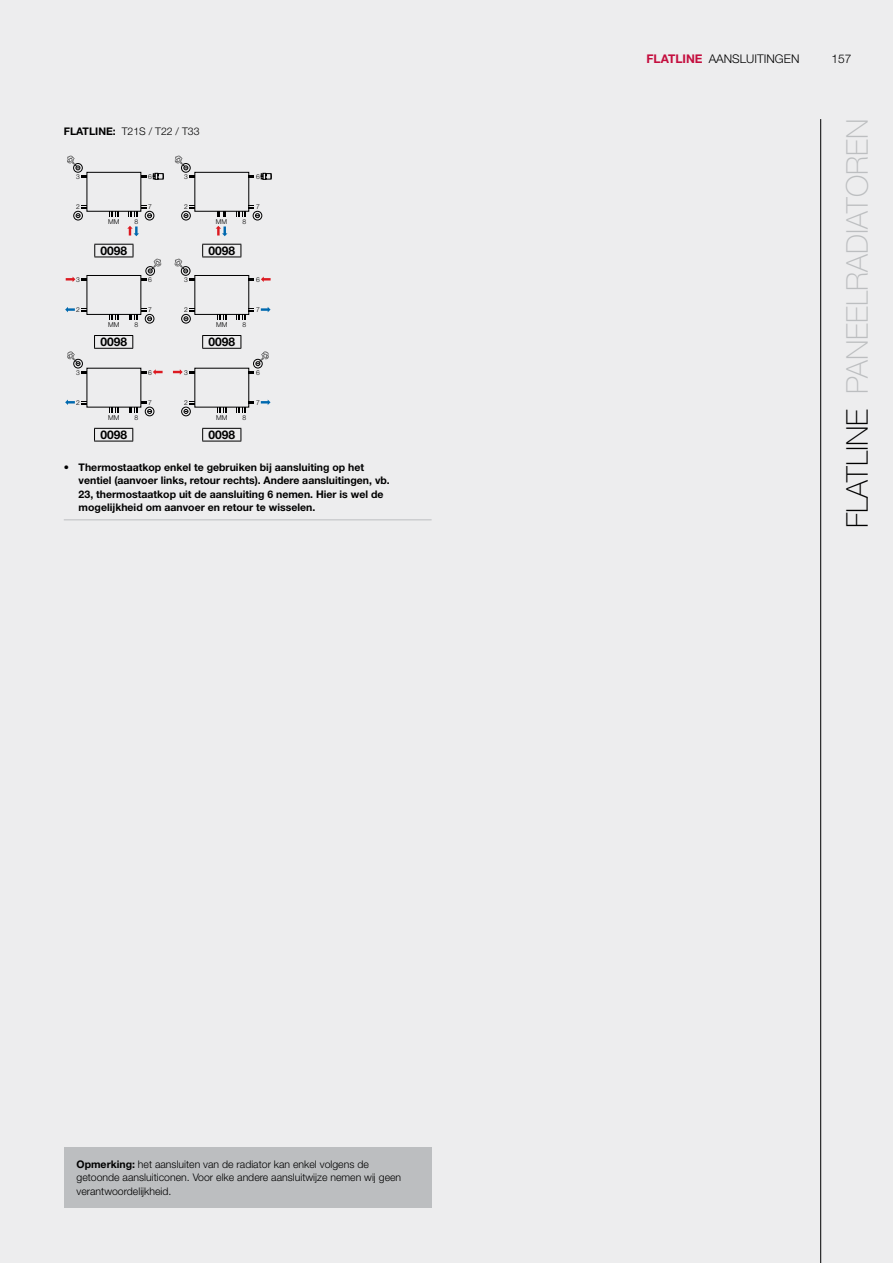
<style>
.page{position:relative;width:893px;height:1263px;background:#ededee}
.page>*{position:absolute;margin:0;border:0;box-sizing:border-box;transform-origin:0 0}
.t1{font:100 30px "Helvetica Neue LT Std";color:#bcbec0}
.t2{font:300 12px "Helvetica Neue LT Std";color:#000}
.t3{font:700 12px "Helvetica Neue LT Std";color:#000}
.t4{font:700 10.5px/13.5px "Helvetica Neue LT Std";color:#000}
.t5{font:300 10.5px/13.5px "Helvetica Neue LT Std";color:#000}
.t6{font:300 6.75px "Helvetica Neue LT Std";color:#000}
.s1{font-weight:700}
.s2{font-weight:300}
.s3{font-weight:700;color:#c40e3e}
.s4{color:#000}
</style>
<div class="page">
<hr style="left:64px;top:520px;width:368px;height:1px;background:#bcbec0">
<div style="left:86px;top:172px;width:55px;height:40px;border:1px solid #000"></div>
<svg style="left:141px;top:175px;width:5px;height:3px"></svg>
<svg style="left:127px;top:226px;width:12px;height:10px"></svg>
<svg style="left:67px;top:155px;width:20px;height:23px"></svg>
<svg style="left:153px;top:173px;width:11px;height:7px"></svg>
<div style="left:86px;top:275px;width:55px;height:40px;border:1px solid #000"></div>
<svg style="left:81px;top:308px;width:6px;height:4px"></svg>
<svg style="left:81px;top:278px;width:6px;height:3px"></svg>
<svg style="left:66px;top:277px;width:9px;height:5px"></svg>
<svg style="left:65px;top:307px;width:10px;height:5px"></svg>
<svg style="left:141px;top:258px;width:21px;height:23px"></svg>
<div style="left:145px;top:314px;width:9px;height:9px;border:1px solid #000;border-radius:50%"></div>
<div style="left:194px;top:275px;width:55px;height:40px;border:1px solid #000"></div>
<svg style="left:174px;top:258px;width:21px;height:23px"></svg>
<svg style="left:249px;top:278px;width:5px;height:3px"></svg>
<svg style="left:129px;top:308px;width:23px;height:13px"></svg>
<svg style="left:237px;top:308px;width:17px;height:12px"></svg>
<svg style="left:261px;top:277px;width:10px;height:5px"></svg>
<svg style="left:261px;top:307px;width:10px;height:5px"></svg>
<div style="left:181px;top:314px;width:10px;height:9px;border:1px solid #000;border-radius:50%"></div>
<svg style="left:184px;top:308px;width:11px;height:13px"></svg>
<div style="left:73px;top:211px;width:10px;height:9px;border:1px solid #000;border-radius:50%"></div>
<svg style="left:76px;top:205px;width:11px;height:13px"></svg>
<div style="left:145px;top:211px;width:9px;height:9px;border:1px solid #000;border-radius:50%"></div>
<svg style="left:128px;top:205px;width:24px;height:13px"></svg>
<svg style="left:81px;top:401px;width:6px;height:3px"></svg>
<svg style="left:141px;top:371px;width:5px;height:3px"></svg>
<svg style="left:153px;top:369px;width:10px;height:6px"></svg>
<svg style="left:65px;top:400px;width:10px;height:5px"></svg>
<svg style="left:67px;top:351px;width:20px;height:23px"></svg>
<div style="left:145px;top:407px;width:9px;height:9px;border:1px solid #000;border-radius:50%"></div>
<svg style="left:129px;top:401px;width:23px;height:13px"></svg>
<svg style="left:189px;top:371px;width:6px;height:3px"></svg>
<svg style="left:249px;top:351px;width:20px;height:23px"></svg>
<svg style="left:237px;top:401px;width:17px;height:12px"></svg>
<svg style="left:173px;top:369px;width:10px;height:6px"></svg>
<svg style="left:261px;top:400px;width:10px;height:5px"></svg>
<div style="left:181px;top:407px;width:10px;height:9px;border:1px solid #000;border-radius:50%"></div>
<svg style="left:184px;top:401px;width:11px;height:13px"></svg>
<hr style="left:94px;top:244px;width:39px;height:1px;background:#000">
<svg style="left:94px;top:245px;width:1px;height:12px"></svg>
<svg style="left:133px;top:245px;width:1px;height:12px"></svg>
<hr style="left:94px;top:257px;width:39px;height:1px;background:#000">
<div style="left:194px;top:172px;width:55px;height:40px;border:1px solid #000"></div>
<svg style="left:249px;top:175px;width:5px;height:3px"></svg>
<svg style="left:216px;top:226px;width:11px;height:10px"></svg>
<svg style="left:174px;top:155px;width:21px;height:23px"></svg>
<svg style="left:261px;top:173px;width:11px;height:7px"></svg>
<div style="left:181px;top:211px;width:10px;height:9px;border:1px solid #000;border-radius:50%"></div>
<svg style="left:184px;top:205px;width:11px;height:13px"></svg>
<div style="left:253px;top:211px;width:9px;height:9px;border:1px solid #000;border-radius:50%"></div>
<svg style="left:236px;top:205px;width:24px;height:13px"></svg>
<hr style="left:202px;top:244px;width:39px;height:1px;background:#000">
<svg style="left:202px;top:245px;width:1px;height:12px"></svg>
<svg style="left:241px;top:245px;width:1px;height:12px"></svg>
<hr style="left:202px;top:257px;width:39px;height:1px;background:#000">
<hr style="left:94px;top:335px;width:39px;height:1px;background:#000">
<svg style="left:94px;top:336px;width:1px;height:12px"></svg>
<svg style="left:132px;top:336px;width:1px;height:12px"></svg>
<hr style="left:94px;top:348px;width:39px;height:1px;background:#000">
<hr style="left:202px;top:335px;width:39px;height:1px;background:#000">
<svg style="left:202px;top:336px;width:1px;height:12px"></svg>
<svg style="left:241px;top:336px;width:1px;height:12px"></svg>
<hr style="left:202px;top:348px;width:39px;height:1px;background:#000">
<hr style="left:94px;top:428px;width:39px;height:1px;background:#000">
<svg style="left:94px;top:429px;width:1px;height:12px"></svg>
<svg style="left:132px;top:429px;width:1px;height:12px"></svg>
<hr style="left:94px;top:441px;width:39px;height:1px;background:#000">
<hr style="left:202px;top:428px;width:39px;height:1px;background:#000">
<svg style="left:202px;top:429px;width:1px;height:12px"></svg>
<svg style="left:241px;top:429px;width:1px;height:12px"></svg>
<hr style="left:202px;top:441px;width:39px;height:1px;background:#000">
<svg style="left:109px;top:211px;width:10px;height:6px"></svg>
<svg style="left:217px;top:211px;width:9px;height:6px"></svg>
<svg style="left:109px;top:314px;width:10px;height:6px"></svg>
<svg style="left:109px;top:407px;width:10px;height:6px"></svg>
<svg style="left:217px;top:314px;width:9px;height:6px"></svg>
<svg style="left:217px;top:407px;width:9px;height:6px"></svg>
<div style="left:64px;top:1147px;width:368px;height:60px;background:#bcbec0"></div>
<hr style="left:820px;top:119px;width:1px;height:1144px;background:#000">
<p class="t4" style="left:64px;top:124px;width:14px">FLATLINE</p>
<p class="t5" style="left:113px;top:124px;width:88px"><span class="s1">:</span> T21S / T22 / T33</p>
<p class="t6" style="left:76px;top:172px;width:5px">3</p>
<p class="t6" style="left:148px;top:172px;width:5px">6</p>
<p class="t6" style="left:184px;top:172px;width:5px">3</p>
<p class="t6" style="left:256px;top:172px;width:5px">6</p>
<p class="t6" style="left:184px;top:203px;width:5px">2</p>
<p class="t6" style="left:256px;top:203px;width:5px">7</p>
<p class="t3" style="left:208px;top:243px;width:28px">0098</p>
<p class="t6" style="left:76px;top:203px;width:5px">2</p>
<p class="t6" style="left:148px;top:203px;width:5px">7</p>
<p class="t6" style="left:108px;top:217px;width:13px">MM</p>
<p class="t6" style="left:216px;top:217px;width:13px">MM</p>
<p class="t6" style="left:135px;top:217px;width:5px">8</p>
<p class="t6" style="left:243px;top:217px;width:5px">8</p>
<p class="t3" style="left:101px;top:243px;width:28px">0098</p>
<p class="t6" style="left:76px;top:275px;width:5px">3</p>
<p class="t6" style="left:148px;top:275px;width:5px">6</p>
<p class="t6" style="left:184px;top:275px;width:5px">3</p>
<p class="t6" style="left:256px;top:275px;width:5px">6</p>
<p class="t6" style="left:76px;top:306px;width:5px">2</p>
<p class="t6" style="left:148px;top:306px;width:5px">7</p>
<p class="t6" style="left:184px;top:306px;width:5px">2</p>
<p class="t6" style="left:256px;top:306px;width:5px">7</p>
<p class="t6" style="left:108px;top:321px;width:13px">MM</p>
<p class="t6" style="left:135px;top:321px;width:5px">8</p>
<p class="t6" style="left:216px;top:321px;width:13px">MM</p>
<p class="t6" style="left:243px;top:321px;width:5px">8</p>
<p class="t3" style="left:100px;top:335px;width:28px">0098</p>
<p class="t3" style="left:208px;top:335px;width:28px">0098</p>
<p class="t6" style="left:76px;top:368px;width:5px">3</p>
<p class="t6" style="left:148px;top:368px;width:5px">6</p>
<p class="t6" style="left:184px;top:368px;width:5px">3</p>
<p class="t6" style="left:256px;top:368px;width:5px">6</p>
<p class="t6" style="left:76px;top:398px;width:5px">2</p>
<p class="t6" style="left:148px;top:398px;width:5px">7</p>
<p class="t6" style="left:184px;top:398px;width:5px">2</p>
<p class="t6" style="left:256px;top:398px;width:5px">7</p>
<p class="t6" style="left:108px;top:413px;width:13px">MM</p>
<p class="t6" style="left:135px;top:413px;width:5px">8</p>
<p class="t6" style="left:216px;top:413px;width:13px">MM</p>
<p class="t6" style="left:243px;top:413px;width:5px">8</p>
<p class="t3" style="left:100px;top:427px;width:28px">0098</p>
<p class="t3" style="left:208px;top:427px;width:28px">0098</p>
<p class="t4" style="left:79px;top:460px;width:313px;text-indent:-15px"><span class="s2">•</span> Thermostaatkop enkel te gebruiken bij aansluiting op het ventiel (aanvoer links, retour rechts). Andere aansluitingen, vb.<br>23, thermostaatkop uit de aansluiting 6 nemen. Hier is wel de mogelijkheid om aanvoer en retour te wisselen.</p>
<p class="t2" style="left:646px;top:51px;width:154px"><span class="s3">FlatLine</span> AANSLUITINGEN</p>
<p class="t2" style="left:831px;top:51px;width:22px">157</p>
<h1 class="t1" style="left:840px;top:528px;width:411px;rotate:-90deg"><span class="s4">FlatLine</span> Paneelradiatoren</h1>
<p class="t5" style="left:77px;top:1157px;width:326px"><span class="s1">Opmerking:</span> het aansluiten van de radiator kan enkel volgens de getoonde aansluiticonen. Voor elke andere aansluitwijze nemen wij geen verantwoordelijkheid.</p>
</div>
